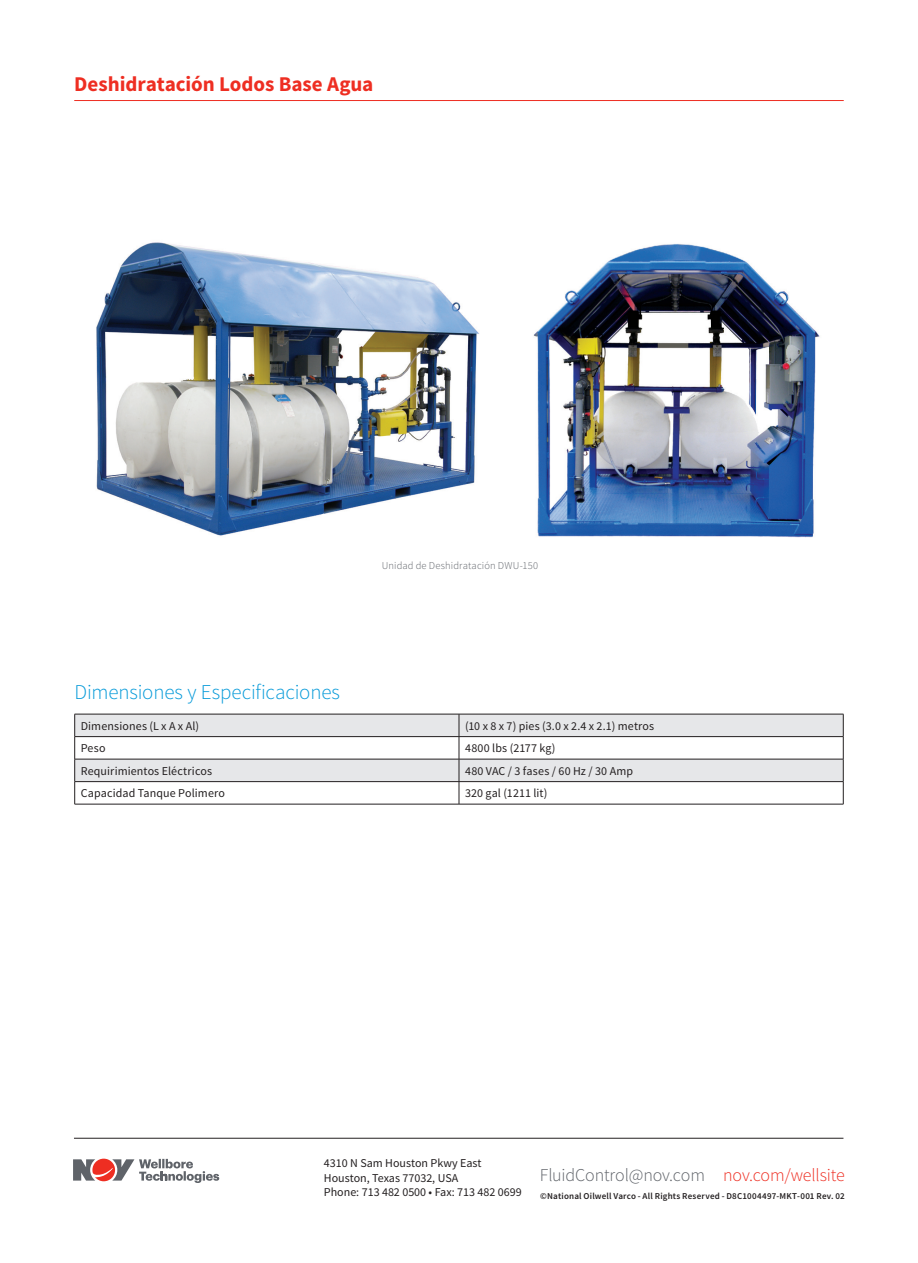
<style>
.page{position:relative;width:918px;height:1263px;background:#fff}
.page>*{position:absolute;margin:0;border:0;box-sizing:border-box;transform-origin:0 0}
.t1{font:300 21px "Source Sans Pro";letter-spacing:-.005em;color:#069ad9}
.t2{font:700 21px "Source Sans Pro";letter-spacing:-.005em;color:#ee2e22}
.t3{font:300 18px "Source Sans Pro";letter-spacing:-.01em;color:#5f6369}
.t4{font:12px/14.4px "Source Sans Pro";letter-spacing:.005em;color:#231f20}
.Caption_Text__Source{font:300 10.5px "Source Sans Pro";letter-spacing:.015em;color:#5f6369}
.t5{font:600 9px "Source Sans Pro";letter-spacing:.02em;color:#231f20}
.s1{color:#ee2e22}
</style>
<div class="page">
<hr style="left:74px;top:1138px;width:769px;height:1px;background:#231f20">
<svg style="left:73px;top:1158px;width:146px;height:24px"></svg>
<svg style="left:75px;top:715px;width:768px;height:66px;fill:#e6e7e9"></svg>
<hr style="left:75px;top:714px;width:384px;height:1px;background:#231f20">
<hr style="left:459px;top:714px;width:384px;height:1px;background:#231f20">
<hr style="left:75px;top:736px;width:384px;height:1px;background:#231f20">
<hr style="left:459px;top:736px;width:384px;height:1px;background:#231f20">
<hr style="left:75px;top:759px;width:384px;height:1px;background:#231f20">
<hr style="left:459px;top:759px;width:384px;height:1px;background:#231f20">
<hr style="left:75px;top:781px;width:384px;height:1px;background:#231f20">
<svg style="left:74px;top:714px;width:1px;height:90px"></svg>
<hr style="left:459px;top:781px;width:384px;height:1px;background:#231f20">
<svg style="left:459px;top:714px;width:1px;height:90px"></svg>
<svg style="left:843px;top:714px;width:1px;height:90px"></svg>
<hr style="left:75px;top:804px;width:384px;height:1px;background:#231f20">
<hr style="left:459px;top:804px;width:384px;height:1px;background:#231f20">
<img style="left:96px;top:242px;width:383px;height:294px">
<img style="left:533px;top:244px;width:287px;height:294px">
<hr style="left:74px;top:100px;width:770px;height:1px;background:#ee2e22">
<h1 class="t2" style="left:74px;top:71px;width:301px">Deshidratación Lodos Base Agua</h1>
<p class="Caption_Text__Source" style="left:382px;top:559px;width:158px">Unidad de Deshidratación DWU-150</p>
<p class="t1" style="left:75px;top:680px;width:267px">Dimensiones y Especificaciones</p>
<p class="t4" style="left:81px;top:719px;width:120px">Dimensiones (L x A x Al)</p>
<p class="t4" style="left:465px;top:719px;width:191px">(10 x 8 x 7) pies (3.0 x 2.4 x 2.1) metros</p>
<p class="t4" style="left:81px;top:741px;width:26px">Peso</p>
<p class="t4" style="left:465px;top:741px;width:92px">4800 lbs (2177 kg)</p>
<p class="t4" style="left:81px;top:764px;width:133px">Requirimientos Eléctricos</p>
<p class="t4" style="left:465px;top:764px;width:170px">480 VAC / 3 fases / 60 Hz / 30 Amp</p>
<p class="t4" style="left:81px;top:786px;width:146px">Capacidad Tanque Polimero</p>
<p class="t4" style="left:465px;top:786px;width:84px">320 gal (1211 lit)</p>
<p class="t4" style="left:324px;top:1156px;width:199px">4310 N Sam Houston Pkwy East<br>Houston, Texas 77032, USA<br>Phone: 713 482 0500 • Fax: 713 482 0699</p>
<h2 class="t3" style="left:540px;top:1164px;width:306px">FluidControl@nov.com <span class="s1">nov.com/wellsite</span></h2>
<p class="t5" style="left:540px;top:1190px;width:306px">©National Oilwell Varco - All Rights Reserved - D8C1004497-MKT-001 Rev. 02</p>
</div>
